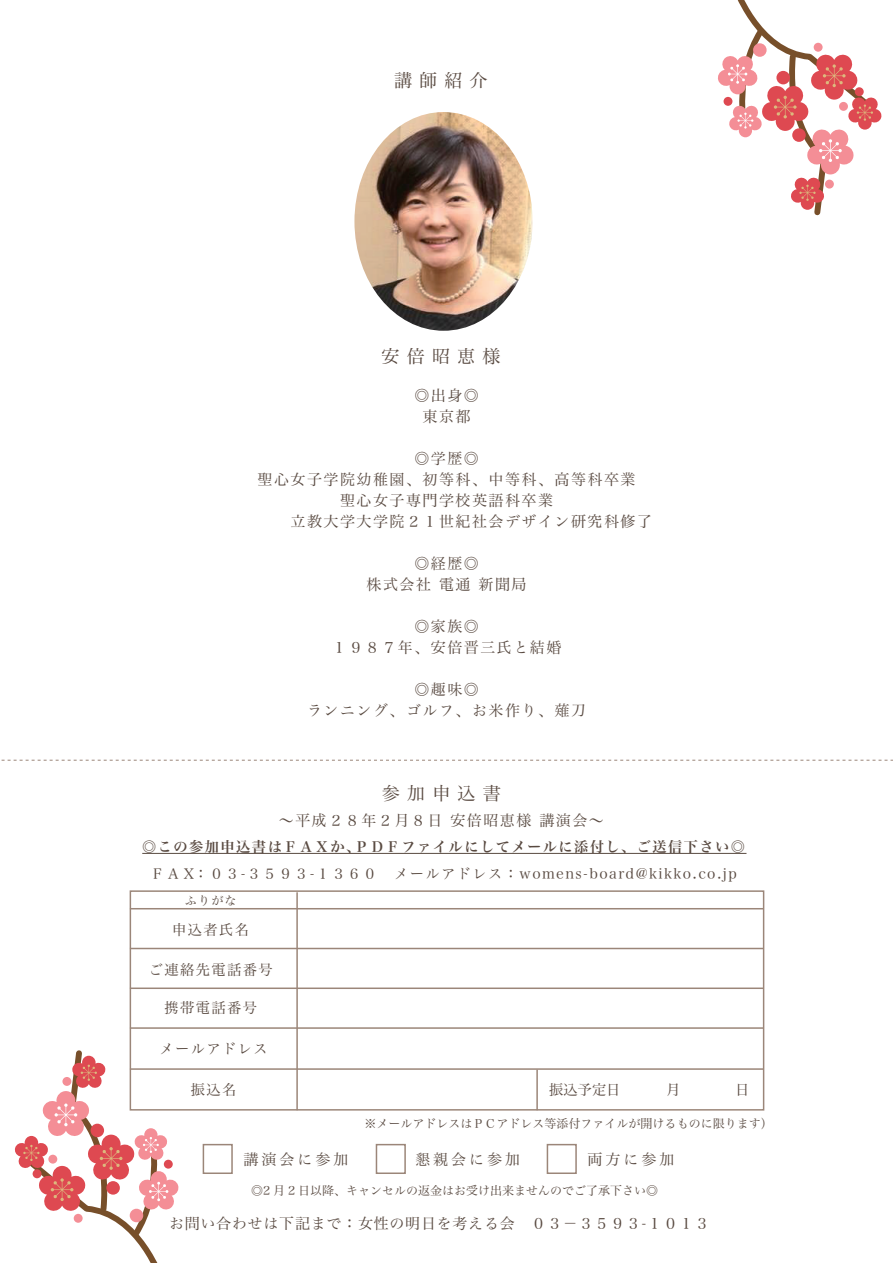
<style>
.page{position:relative;width:893px;height:1263px;background:#fff}
.page>*{position:absolute;margin:0;border:0;box-sizing:border-box;transform-origin:0 0}
.t1{font:18px "Hira Min Pro N W3";letter-spacing:.4em;color:#594a41}
.t2{font:15px/21px "Hira Min Pro N W3";letter-spacing:.1em;color:#594a41;text-align:center}
.t3{font:15px "Hira Min Pro N W3";letter-spacing:.05em;color:#594a41}
.t4{font:14.25px "Hira Min Pro N W3";letter-spacing:.1em;color:#594a41}
.t5{font:14.25px "Hira Min Pro N W6";letter-spacing:.1em;color:#594a41}
.t6{font:12px "Hira Min Pro N W3";color:#594a41}
</style>
<div class="page">
<hr style="left:142px;top:853px;width:604px;height:1px;background:#594a41">
<div style="left:130px;top:890px;width:634px;height:220px;border:2px solid #9b8679"></div>
<hr style="left:130px;top:908px;width:633px;height:1px;background:#9b8679">
<hr style="left:130px;top:948px;width:633px;height:1px;background:#9b8679">
<hr style="left:130px;top:987px;width:633px;height:2px;background:#9b8679">
<hr style="left:130px;top:1027px;width:633px;height:2px;background:#9b8679">
<hr style="left:130px;top:1068px;width:633px;height:2px;background:#9b8679">
<hr style="left:296px;top:892px;width:2px;height:218px;background:#9b8679">
<hr style="left:536px;top:1070px;width:2px;height:40px;background:#9b8679">
<svg style="left:1px;top:760px;width:892px;height:1px"></svg>
<div style="left:203px;top:1144px;width:30px;height:30px;border:2px solid #9b8679"></div>
<div style="left:376px;top:1144px;width:30px;height:30px;border:2px solid #9b8679"></div>
<div style="left:547px;top:1144px;width:30px;height:30px;border:2px solid #9b8679"></div>
<svg style="left:718px;top:0;width:164px;height:216px"></svg>
<div style="left:724px;top:97px;width:8px;height:9px;background:#de4951;border-radius:50%"></div>
<div style="left:855px;top:87px;width:9px;height:9px;background:#de4951;border-radius:50%"></div>
<div style="left:753px;top:43px;width:14px;height:14px;background:#f48e96;border-radius:50%"></div>
<div style="left:792px;top:128px;width:14px;height:14px;background:#de4951;border-radius:50%"></div>
<div style="left:776px;top:71px;width:14px;height:13px;background:#de4951;border-radius:50%"></div>
<div style="left:825px;top:180px;width:9px;height:9px;background:#f48e96;border-radius:50%"></div>
<div style="left:839px;top:102px;width:9px;height:9px;background:#f48e96;border-radius:50%"></div>
<div style="left:814px;top:43px;width:9px;height:9px;background:#f48e96;border-radius:50%"></div>
<svg style="left:14px;top:1047px;width:165px;height:216px"></svg>
<div style="left:164px;top:1160px;width:9px;height:8px;background:#de4951;border-radius:50%"></div>
<div style="left:33px;top:1169px;width:9px;height:9px;background:#de4951;border-radius:50%"></div>
<div style="left:130px;top:1209px;width:13px;height:13px;background:#f48e96;border-radius:50%"></div>
<div style="left:91px;top:1124px;width:13px;height:13px;background:#de4951;border-radius:50%"></div>
<div style="left:106px;top:1181px;width:14px;height:13px;background:#de4951;border-radius:50%"></div>
<div style="left:62px;top:1077px;width:9px;height:9px;background:#f48e96;border-radius:50%"></div>
<div style="left:48px;top:1155px;width:9px;height:8px;background:#f48e96;border-radius:50%"></div>
<div style="left:74px;top:1214px;width:9px;height:9px;background:#f48e96;border-radius:50%"></div>
<img style="left:354px;top:112px;width:179px;height:219px">
<p class="t1" style="left:394px;top:65px;width:95px">講師紹介</p>
<p class="t1" style="left:382px;top:341px;width:120px">安倍昭恵様</p>
<p class="t2" style="left:414px;top:384px;width:66px">◎出身◎東京都</p>
<p class="t2" style="left:241px;top:447px;width:413px">◎学歴◎<br>聖心女子学院幼稚園、初等科、中等科、高等科卒業<br>聖心女子専門学校英語科卒業<br>　　　立教大学大学院２１世紀社会デザイン研究科修了</p>
<p class="t2" style="left:367px;top:552px;width:161px">◎経歴◎<br>株式会社 電通 新聞局</p>
<p class="t2" style="left:332px;top:615px;width:231px">◎家族◎<br>１９８７年、安倍晋三氏と結婚</p>
<p class="t2" style="left:307px;top:678px;width:281px">◎趣味◎<br>ランニング、ゴルフ、お米作り、薙刀</p>
<p class="t1" style="left:382px;top:778px;width:120px">参加申込書</p>
<p class="t2" style="left:279px;top:809px;width:326px">～平成２８年２月８日 安倍昭恵様 講演会～</p>
<p class="t5" style="left:142px;top:834px;width:604px">◎この参加申込書はＦＡＸか、ＰＤＦファイルにしてメールに添付し、ご送信下さい◎</p>
<p class="t4" style="left:150px;top:861px;width:588px">ＦＡＸ：０３-３５９３-１３６０　メールアドレス：womens-board@kikko.co.jp</p>
<p class="t6" style="left:185px;top:890px;width:53px">ふりがな</p>
<p class="t4" style="left:172px;top:917px;width:78px">申込者氏名</p>
<p class="t4" style="left:149px;top:957px;width:125px">ご連絡先電話番号</p>
<p class="t4" style="left:164px;top:996px;width:94px">携帯電話番号</p>
<p class="t4" style="left:159px;top:1036px;width:110px">メールアドレス</p>
<p class="t4" style="left:191px;top:1077px;width:47px">振込名</p>
<p class="t4" style="left:549px;top:1077px;width:73px">振込予定日</p>
<p class="t4" style="left:666px;top:1077px;width:16px">月</p>
<p class="t4" style="left:735px;top:1077px;width:16px">日</p>
<p class="t2" style="left:244px;top:1147px;width:106px">講演会に参加</p>
<p class="t6" style="left:365px;top:1113px;width:409px">※メールアドレスはＰＣアドレス等添付ファイルが開けるものに限ります）</p>
<p class="t2" style="left:415px;top:1147px;width:106px">懇親会に参加</p>
<p class="t2" style="left:588px;top:1147px;width:88px">両方に参加</p>
<p class="t6" style="left:251px;top:1180px;width:409px">◎2 月 2 日以降、キャンセルの返金はお受け出来ませんのでご了承下さい◎</p>
<p class="t3" style="left:169px;top:1210px;width:542px">お問い合わせは下記まで：女性の明日を考える会　０３－３５９３-１０１３</p>
</div>
